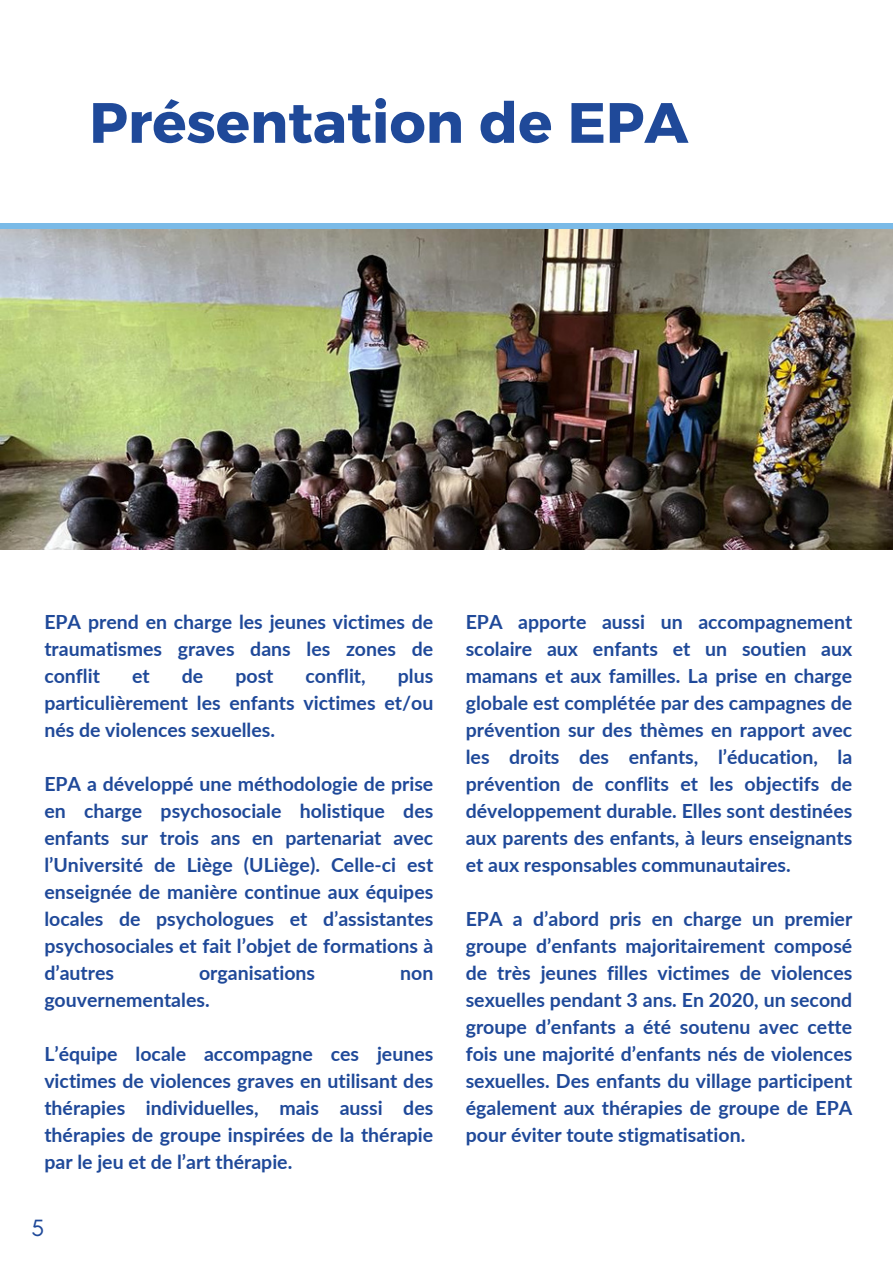
<style>
.page{position:relative;width:893px;height:1264px;background:#fff}
.page>*{position:absolute;margin:0;border:0;box-sizing:border-box;transform-origin:0 0}
.t1{font:56.7px "Kief Montaser Bold";color:#1f4999}
.t2{font:24px "Glacial Indifference";color:#1f4999}
.t3{font:700 19.5px/27px "Lato";color:#1f4999;text-align:justify}
</style>
<div class="page">
<div style="left:0;top:223px;width:892px;height:7px;background:#7abae7"></div>
<img style="left:0;top:230px;width:892px;height:319px">
<h1 class="t1" style="left:89px;top:88px;width:600px">Présentation de EPA</h1>
<p class="t3" style="left:44px;top:608px;width:390px">EPA prend en charge les jeunes victimes de traumatismes graves dans les zones de conflit</p>
<p class="t3" style="left:44px;top:662px;width:390px;text-indent:353px">plus particulièrement les enfants victimes et/ou nés de violences sexuelles.</p>
<p class="t3" style="left:44px;top:770px;width:390px">EPA a développé une méthodologie de prise en charge psychosociale holistique des enfants sur trois ans en partenariat avec l’Université de Liège (ULiège). Celle-ci est enseignée de manière continue aux équipes locales de psychologues et d’assistantes psychosociales et fait l’objet de formations à d’autres</p>
<p class="t3" style="left:132px;top:662px;width:19px">et</p>
<p class="t3" style="left:182px;top:662px;width:23px">de</p>
<p class="t3" style="left:235px;top:662px;width:40px">post</p>
<p class="t3" style="left:305px;top:662px;width:62px">conflit,</p>
<p class="t3" style="left:199px;top:959px;width:118px">organisations</p>
<p class="t3" style="left:400px;top:959px;width:35px">non</p>
<p class="t3" style="left:44px;top:986px;width:167px">gouvernementales.</p>
<p class="t3" style="left:44px;top:1040px;width:390px">L’équipe locale accompagne ces jeunes victimes de violences graves en utilisant des thérapies individuelles, mais aussi des thérapies de groupe inspirées de la thérapie par le jeu et de l’art thérapie.</p>
<p class="t2" style="left:31px;top:1213px;width:15px">5</p>
<p class="t3" style="left:465px;top:608px;width:388px">EPA apporte aussi un accompagnement scolaire aux enfants et un soutien aux mamans et aux familles. La prise en charge globale est complétée par des campagnes de prévention sur des thèmes en rapport avec les droits des enfants, l’éducation, la prévention de conflits et les objectifs de développement durable. Elles sont destinées aux parents des enfants, à leurs enseignants et aux responsables communautaires.</p>
<p class="t3" style="left:465px;top:905px;width:388px">EPA a d’abord pris en charge un premier groupe d’enfants majoritairement composé de très jeunes filles victimes de violences sexuelles pendant 3 ans. En 2020, un second groupe d’enfants a été soutenu avec cette fois une majorité d’enfants nés de violences sexuelles. Des enfants du village participent également aux thérapies de groupe de EPA pour éviter toute stigmatisation.</p>
</div>
